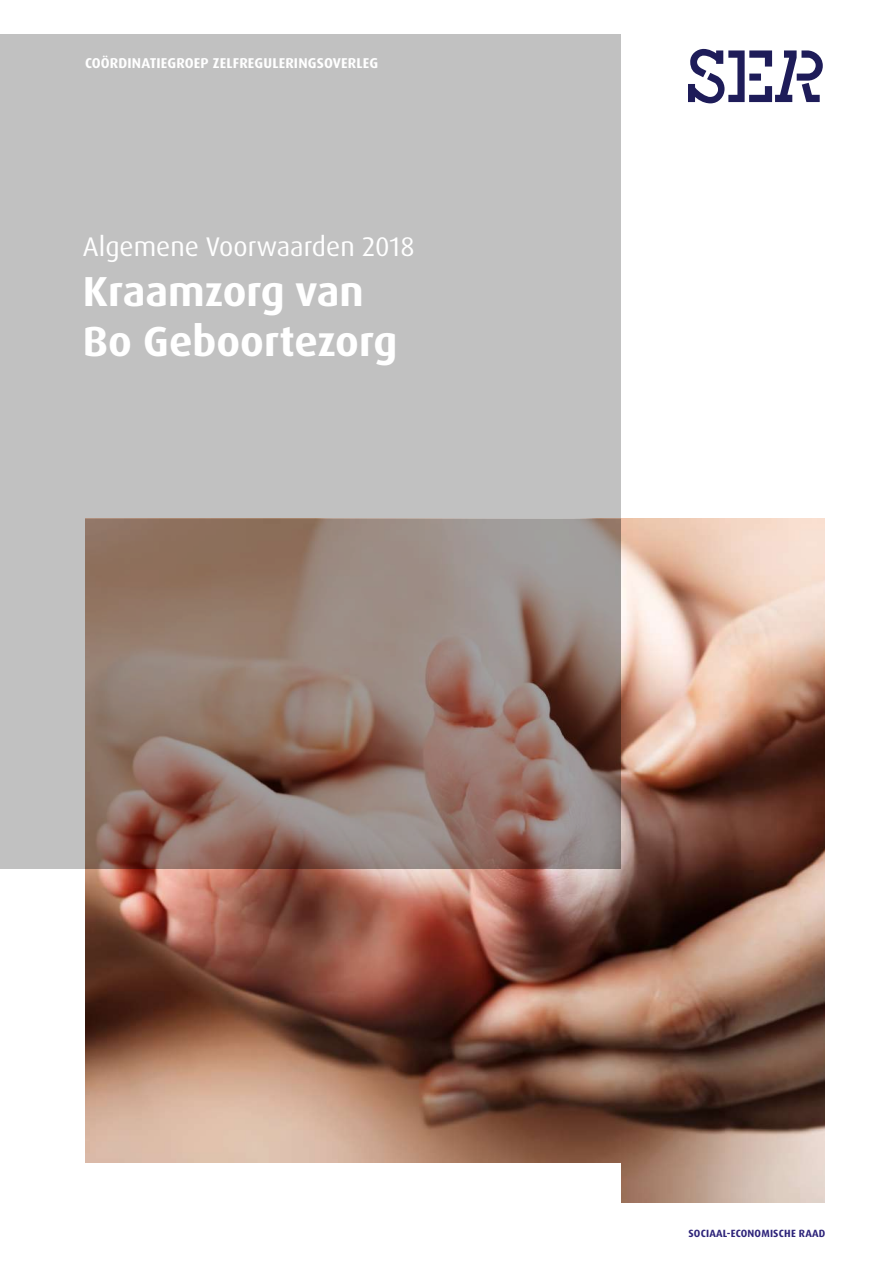
<style>
.page{position:relative;width:893px;height:1263px;background:#fff}
.page>*{position:absolute;margin:0;border:0;box-sizing:border-box;transform-origin:0 0}
.t1{font:700 42px/50.4px "Dax OT";color:#fff}
.t2{font:27px "Dax OT";color:#fff}
.t3{font:700 14.25px "Dax OT";letter-spacing:.01em;color:#fff}
.t4{font:700 10.5px "Dax OT";letter-spacing:.02em;color:#2e247a}
</style>
<div class="page">
<img style="left:85px;top:519px;width:740px;height:684px">
<div style="left:0;top:34px;width:621px;height:834px;background:#c1c1c1"></div>
<div style="left:85px;top:1163px;width:536px;height:45px;background:#fff"></div>
<svg style="left:689px;top:49px;width:134px;height:54px"></svg>
<svg style="left:85px;top:519px;width:536px;height:349px;background:#92796e"></svg>
<p class="t3" style="left:85px;top:53px;width:294px">COÖRDINATIEGROEP ZELFREGULERINGSOVERLEG</p>
<h2 class="t2" style="left:83px;top:229px;width:333px">Algemene Voorwaarden 2018</h2>
<h1 class="t1" style="left:83px;top:267px;width:316px">Kraamzorg van<br>Bo Geboortezorg</h1>
<p class="t4" style="left:688px;top:1227px;width:139px">SOCIAAL-ECONOMISCHE RAAD</p>
</div>
